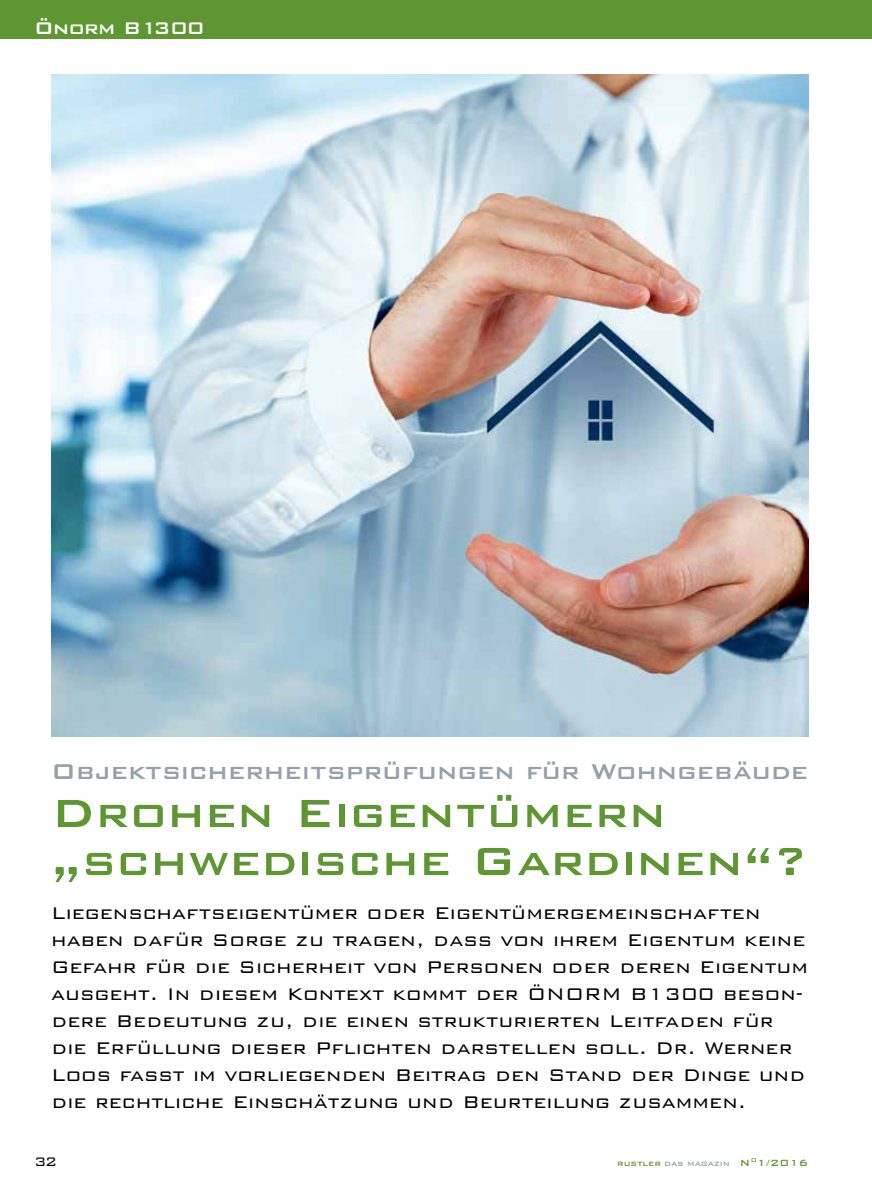
<style>
.page{position:relative;width:872px;height:1191px;background:#fff}
.page>*{position:absolute;margin:0;border:0;box-sizing:border-box;transform-origin:0 0}
.t1{font:500 52.5px/48px "Bank Gothic BT";color:#5e9732}
.t2{font:500 28.5px "Bank Gothic BT";color:#95a0a9}
.t3{font:300 22.5px/27px "Bank Gothic BT";color:#000}
.t4{font:500 22.5px "Bank Gothic BT";letter-spacing:-.025em;color:#fff}
.t5{font:300 16.5px "Bank Gothic BT";color:#000}
.t6{font:500 8.25px "Bank Gothic BT";color:#95a0a9}
.s1{color:#5e9732}
.s2{font-size:12px;color:#5e9732}
</style>
<div class="page">
<div style="left:0;top:0;width:872px;height:38px;background:#5e9732"></div>
<img style="left:51px;top:74px;width:757px;height:662px">
<p class="t4" style="left:34px;top:16px;width:172px">Önorm B13 00</p>
<p class="t2" style="left:51px;top:756px;width:758px">O bjektsicherheitsprüfungen für Wohngebäude</p>
<h1 class="t1" style="left:51px;top:788px;width:758px">Drohen Eigentümern „schwedische Gardinen“?</h1>
<p class="t3" style="left:51px;top:899px;width:758px">Liegenschaftseigentümer oder Eigentümergemeinschaften haben dafür Sorge zu tragen, dass von ihrem Eigentum keine Gefahr für die Sicherheit von Personen oder deren Eigentum ausgeht. In diesem Kontext kommt der ÖNORM B1300 beson&shy;dere Bedeutung zu, die einen strukturierten Leitfaden für die Erfüllung dieser Pflichten darstellen soll. Dr. Werner Loos fasst im vorliegenden Beitrag den Stand der Dinge und die rechtliche Einschätzung und Beurteilung zusammen.</p>
<p class="t5" style="left:34px;top:1152px;width:25px">32</p>
<p class="t6" style="left:617px;top:1159px;width:193px"><span class="s1">Rustler</span> das magazin <span class="s2">N</span><sup>o</sup><span class="s2">1/2016</span></p>
</div>
